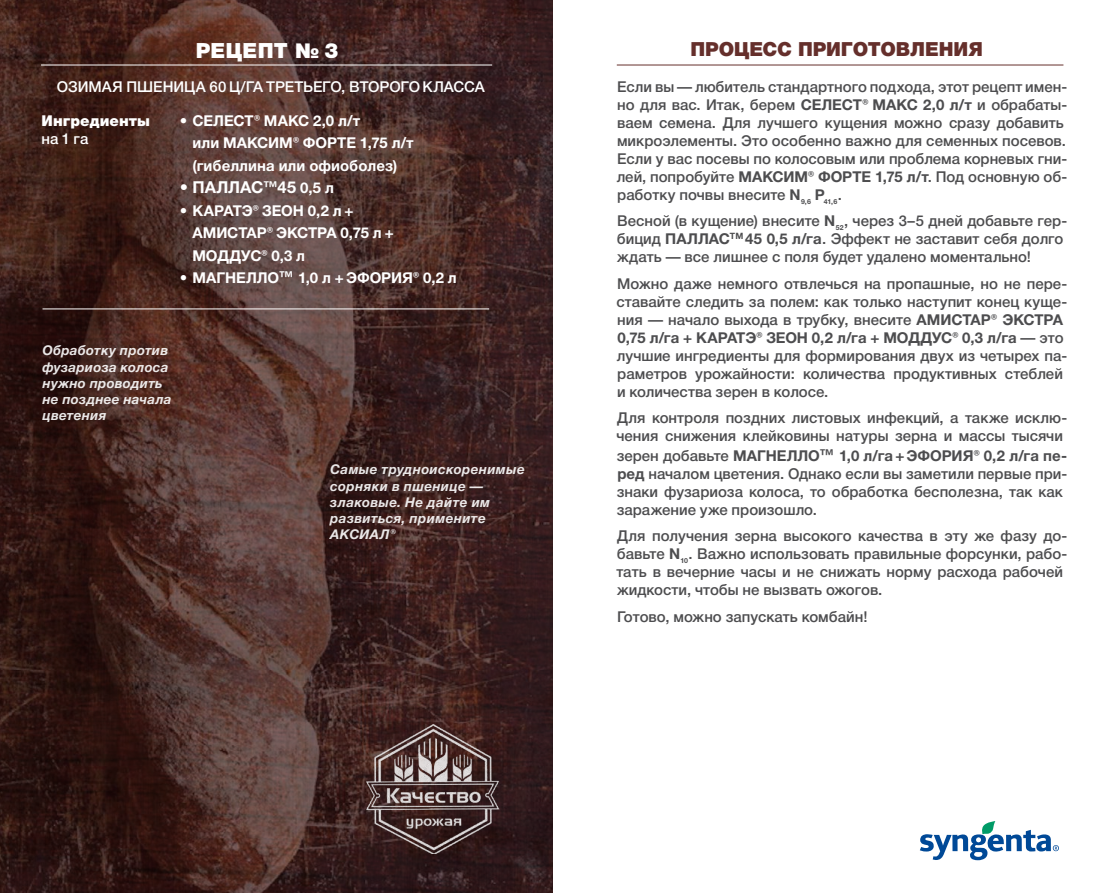
<style>
.page{position:relative;width:1106px;height:893px;background:#fff}
.page>*{position:absolute;margin:0;border:0;box-sizing:border-box;transform-origin:0 0}
.t1{font:900 21px "Helvetica Neue Cyr";letter-spacing:.015em;color:#fff}
.t2{font:900 19.5px "Helvetica Neue Cyr";letter-spacing:-.005em;color:#652f2b}
.t3{font:700 16.5px "Helvetica Neue Cyr";letter-spacing:.005em;color:#fff}
.t4{font:500 15px/18px "Helvetica Neue Cyr";color:#4d4d4f}
.t5{font:700 15px/22.5px "Helvetica Neue Cyr";letter-spacing:-.005em;color:#fff}
.t6{font:500 15px "Helvetica Neue Cyr";letter-spacing:-.005em;color:#fff}
.t7{font:900 15px "Helvetica Neue Cyr";letter-spacing:.005em;color:#fff}
.t8{font:italic 700 13.5px/16.2px "Helvetica Neue Cyr";letter-spacing:.02em;color:#fff}
.s1{font-size:15px}
.s2{font-size:16.5px}
.s3{font-weight:700}
.s4{font-weight:700;font-size:16.5px}
</style>
<div class="page">
<svg style="left:920px;top:821px;width:139px;height:39px"></svg>
<img style="left:0;top:0;width:553px;height:893px">
<img style="left:361px;top:719px;width:142px;height:135px">
<hr style="left:43px;top:309px;width:446px;height:1px;background:#fff">
<hr style="left:41px;top:65px;width:451px;height:1px;background:#fff">
<hr style="left:617px;top:65px;width:446px;height:1px;background:#652f2b">
<h1 class="t1" style="left:196px;top:39px;width:144px">РЕЦЕПТ № 3</h1>
<p class="t6" style="left:57px;top:78px;width:430px">ОЗИМАЯ ПШЕНИЦА 60 Ц/ГА ТРЕТЬЕГО, ВТОРОГО КЛАССА</p>
<p class="t7" style="left:42px;top:112px;width:110px">Ингредиенты</p>
<p class="t6" style="left:42px;top:130px;width:48px">на 1 га</p>
<p class="t5" style="left:192px;top:109px;width:223px;text-indent:-13px">• СЕЛЕСТ® МАКС 2,0 л/т<br>или МАКСИМ® ФОРТЕ 1,75 л/т (гибеллина или офиоболез)</p>
<p class="t3" style="left:180px;top:178px;width:156px">• ПАЛЛАС™45 <span class="s1">0,5 л</span></p>
<p class="t5" style="left:192px;top:199px;width:203px;text-indent:-13px">• КАРАТЭ® ЗЕОН 0,2 л +<br>АМИСТАР® ЭКСТРА 0,75 л +<br>МОДДУС® 0,3 л</p>
<p class="t5" style="left:180px;top:267px;width:278px">• МАГНЕЛЛО<span class="s2">™</span> 1,0 л +ЭФОРИЯ® 0,2 л</p>
<p class="t8" style="left:43px;top:343px;width:131px">Обработку против фузариоза колоса нужно проводить не позднее начала цветения</p>
<p class="t8" style="left:330px;top:462px;width:196px">Самые трудноискоренимые сорняки в пшенице — злаковые. Не дайте им развиться, примените<br>АКСИАЛ®</p>
<h2 class="t2" style="left:690px;top:39px;width:294px">ПРОЦЕСС ПРИГОТОВЛЕНИЯ</h2>
<p class="t4" style="left:616px;top:77px;width:452px">Если вы — любитель стандартного подхода, этот рецепт имен&shy;но для вас. Итак, берем <span class="s3">СЕЛЕСТ® МАКС 2,0 л/т</span> и обрабаты&shy;ваем семена. Для лучшего кущения можно сразу добавить микроэлементы. Это особенно важно для семенных посевов.<br>Если у вас посевы по колосовым или проблема корневых гни&shy;лей, попробуйте <span class="s3">МАКСИМ® ФОРТЕ 1,75 л/т</span>. Под основную об&shy;работку почвы внесите <span class="s3">N</span><sub>9,6</sub> <span class="s3">P</span><sub>41,6</sub>.</p>
<p class="t4" style="left:617px;top:212px;width:452px">Весной (в кущение) внесите <span class="s3">N</span><sub>52</sub>, через 3–5 дней добавьте гер&shy;бицид <span class="s3">ПАЛЛАС</span><sup>ТМ</sup> <span class="s3">45 0,5 л/га</span>. Эффект не заставит себя долго ждать — все лишнее с поля будет удалено моментально!</p>
<p class="t4" style="left:616px;top:274px;width:452px">Можно даже немного отвлечься на пропашные, но не пере&shy;ставайте следить за полем: как только наступит конец куще&shy;ния — начало выхода в трубку, внесите <span class="s3">АМИСТАР® ЭКСТРА 0,75 л/га + КАРАТЭ® ЗЕОН 0,2 л/га + МОДДУС® 0,3 л/га</span> — это лучшие ингредиенты для формирования двух из четырех па&shy;раметров урожайности: количества продуктивных стеблей и количества зерен в колосе.</p>
<p class="t4" style="left:616px;top:409px;width:452px">Для контроля поздних листовых инфекций, а также исклю&shy;чения снижения клейковины натуры зерна и массы тысячи</p>
<p class="t4" style="left:616px;top:447px;width:452px">зерен добавьте <span class="s3">МАГНЕЛЛО</span><span class="s4">™</span> <span class="s3">1,0 л/га +ЭФОРИЯ® 0,2 л/га пе&shy;ред</span> началом цветения. Однако если вы заметили первые при&shy;знаки фузариоза колоса, то обработка бесполезна, так как заражение уже произошло.</p>
<p class="t4" style="left:616px;top:527px;width:452px">Для получения зерна высокого качества в эту же фазу до&shy;бавьте <span class="s3">N</span><sub>10</sub>. Важно использовать правильные форсунки, рабо&shy;тать в вечерние часы и не снижать норму расхода рабочей жидкости, чтобы не вызвать ожогов.</p>
<p class="t4" style="left:617px;top:608px;width:252px">Готово, можно запускать комбайн!</p>
</div>
